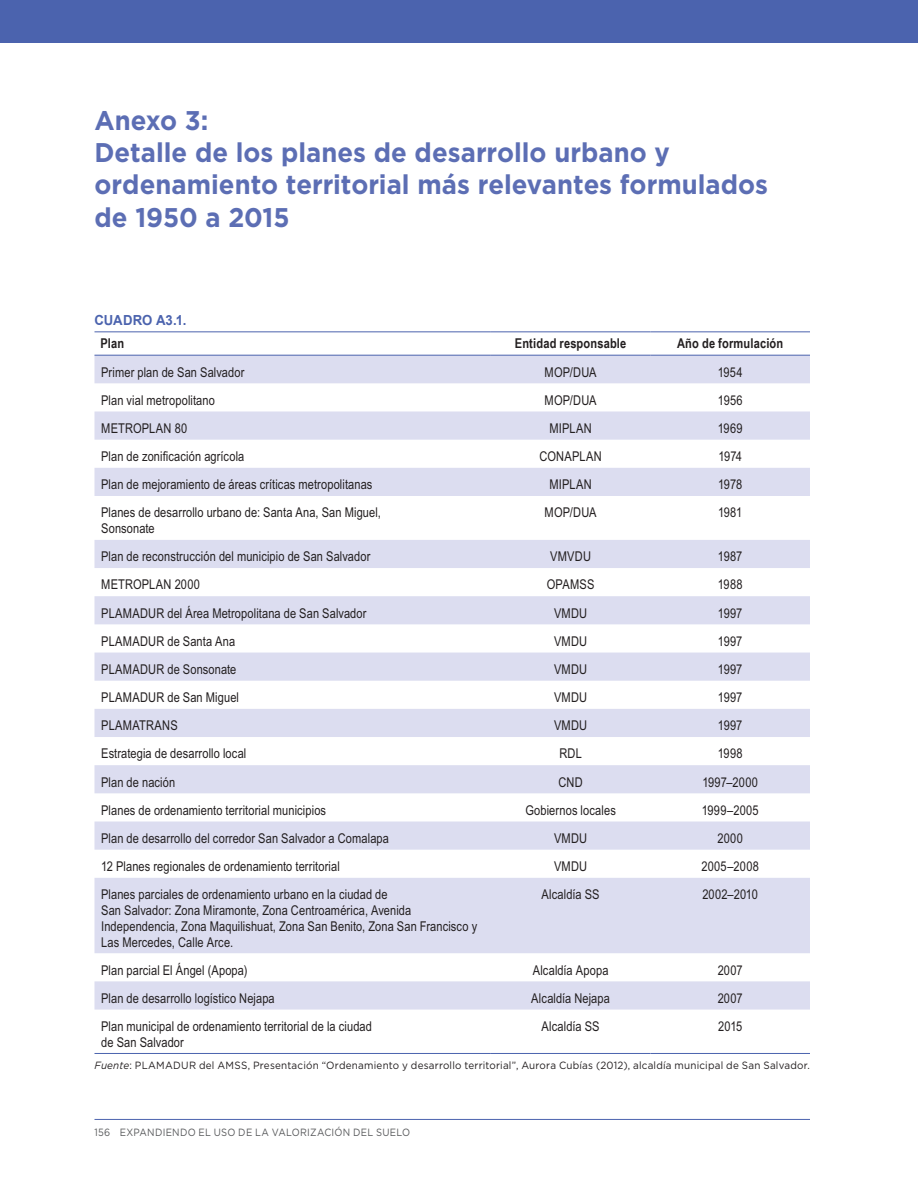
<style>
.page{position:relative;width:918px;height:1188px;background:#fff}
.page>*{position:absolute;margin:0;border:0;box-sizing:border-box;transform-origin:0 0}
.t1{font:700 27px/32.4px "Gotham";color:#5c6eb4;scale:.95 1}
.t2{font:700 13.8px "Arial";color:#4b63ae;scale:.95 1}
.t3{font:13.5px/15.8px "Arial Narrow";letter-spacing:.005em;color:#231f20}
.t4{font:700 13.5px "Arial Narrow";letter-spacing:.01em;color:#231f20}
.t5{font:10.5px "Gotham";letter-spacing:.02em;color:#231f20;scale:.94 1}
.t6{font:10.5px "Gotham";letter-spacing:.025em;color:#58595b;scale:.9 1}
.s1{font-style:italic}
</style>
<div class="page">
<hr style="left:94px;top:1119px;width:716px;height:1px;background:#4b63ae">
<div style="left:0;top:0;width:918px;height:43px;background:#4b63ae"></div>
<svg style="left:94px;top:332px;width:716px;height:23px"></svg>
<svg style="left:94px;top:356px;width:716px;height:654px;fill:#dcddf0"></svg>
<hr style="left:94px;top:355px;width:397px;height:1px;background:#4b63ae">
<hr style="left:491px;top:355px;width:159px;height:1px;background:#4b63ae">
<hr style="left:650px;top:355px;width:160px;height:1px;background:#4b63ae">
<hr style="left:94px;top:1053px;width:397px;height:1px;background:#4b63ae">
<hr style="left:491px;top:1053px;width:159px;height:1px;background:#4b63ae">
<hr style="left:650px;top:1053px;width:160px;height:1px;background:#4b63ae">
<hr style="left:94px;top:331px;width:397px;height:1px;background:#4b63ae">
<hr style="left:491px;top:331px;width:159px;height:1px;background:#4b63ae">
<hr style="left:650px;top:331px;width:160px;height:1px;background:#4b63ae">
<h1 class="t1" style="left:94px;top:104px;width:711px">Anexo 3:<br>Detalle de los planes de desarrollo urbano y ordenamiento territorial más relevantes formulados de 1950 a 2015</h1>
<p class="t2" style="left:94px;top:311px;width:98px">CUADRO A3.1.</p>
<p class="t4" style="left:101px;top:333px;width:25px">Plan</p>
<p class="t4" style="left:515px;top:333px;width:113px">Entidad responsable</p>
<p class="t4" style="left:677px;top:333px;width:108px">Año de formulación</p>
<p class="t3" style="left:101px;top:363px;width:145px">Primer plan de San Salvador</p>
<p class="t3" style="left:545px;top:363px;width:54px">MOP/DUA</p>
<p class="t3" style="left:718px;top:363px;width:26px">1954</p>
<p class="t3" style="left:101px;top:392px;width:115px">Plan vial metropolitano</p>
<p class="t3" style="left:545px;top:392px;width:54px">MOP/DUA</p>
<p class="t3" style="left:718px;top:392px;width:26px">1956</p>
<p class="t3" style="left:101px;top:420px;width:88px">METROPLAN 80</p>
<p class="t3" style="left:550px;top:420px;width:44px">MIPLAN</p>
<p class="t3" style="left:718px;top:420px;width:26px">1969</p>
<p class="t3" style="left:101px;top:448px;width:145px">Plan de zonificación agrícola</p>
<p class="t3" style="left:539px;top:448px;width:64px">CONAPLAN</p>
<p class="t3" style="left:718px;top:448px;width:25px">1974</p>
<p class="t3" style="left:101px;top:476px;width:273px">Plan de mejoramiento de áreas críticas metropolitanas</p>
<p class="t3" style="left:549px;top:476px;width:44px">MIPLAN</p>
<p class="t3" style="left:718px;top:476px;width:26px">1978</p>
<p class="t3" style="left:101px;top:504px;width:281px">Planes de desarrollo urbano de: Santa Ana, San Miguel,<br>Sonsonate</p>
<p class="t3" style="left:545px;top:504px;width:54px">MOP/DUA</p>
<p class="t3" style="left:718px;top:504px;width:26px">1981</p>
<p class="t3" style="left:101px;top:548px;width:271px">Plan de reconstrucción del municipio de San Salvador</p>
<p class="t3" style="left:550px;top:548px;width:42px">VMVDU</p>
<p class="t3" style="left:718px;top:548px;width:26px">1987</p>
<p class="t3" style="left:101px;top:576px;width:100px">METROPLAN 2000</p>
<p class="t3" style="left:547px;top:576px;width:49px">OPAMSS</p>
<p class="t3" style="left:718px;top:576px;width:26px">1988</p>
<p class="t3" style="left:101px;top:605px;width:267px">PLAMADUR del Área Metropolitana de San Salvador</p>
<p class="t3" style="left:554px;top:605px;width:35px">VMDU</p>
<p class="t3" style="left:718px;top:605px;width:26px">1997</p>
<p class="t3" style="left:101px;top:633px;width:136px">PLAMADUR de Santa Ana</p>
<p class="t3" style="left:554px;top:633px;width:35px">VMDU</p>
<p class="t3" style="left:718px;top:633px;width:26px">1997</p>
<p class="t3" style="left:101px;top:661px;width:137px">PLAMADUR de Sonsonate</p>
<p class="t3" style="left:554px;top:661px;width:35px">VMDU</p>
<p class="t3" style="left:718px;top:661px;width:26px">1997</p>
<p class="t3" style="left:101px;top:689px;width:139px">PLAMADUR de San Miguel</p>
<p class="t3" style="left:554px;top:689px;width:35px">VMDU</p>
<p class="t3" style="left:718px;top:689px;width:26px">1997</p>
<p class="t3" style="left:101px;top:717px;width:78px">PLAMATRANS</p>
<p class="t3" style="left:554px;top:717px;width:35px">VMDU</p>
<p class="t3" style="left:718px;top:717px;width:26px">1997</p>
<p class="t3" style="left:101px;top:745px;width:147px">Estrategia de desarrollo local</p>
<p class="t3" style="left:559px;top:745px;width:24px">RDL</p>
<p class="t3" style="left:718px;top:745px;width:26px">1998</p>
<p class="t3" style="left:101px;top:773px;width:76px">Plan de nación</p>
<p class="t3" style="left:559px;top:773px;width:26px">CND</p>
<p class="t3" style="left:702px;top:773px;width:57px">1997–2000</p>
<p class="t3" style="left:101px;top:802px;width:226px">Planes de ordenamiento territorial municipios</p>
<p class="t3" style="left:525px;top:802px;width:92px">Gobiernos locales</p>
<p class="t3" style="left:702px;top:802px;width:58px">1999–2005</p>
<p class="t3" style="left:101px;top:830px;width:289px">Plan de desarrollo del corredor San Salvador a Comalapa</p>
<p class="t3" style="left:554px;top:830px;width:35px">VMDU</p>
<p class="t3" style="left:718px;top:830px;width:27px">2000</p>
<p class="t3" style="left:101px;top:858px;width:240px">12 Planes regionales de ordenamiento territorial</p>
<p class="t3" style="left:554px;top:858px;width:35px">VMDU</p>
<p class="t3" style="left:701px;top:858px;width:59px">2005–2008</p>
<p class="t3" style="left:101px;top:886px;width:377px">Planes parciales de ordenamiento urbano en la ciudad de<br>San Salvador: Zona Miramonte, Zona Centroamérica, Avenida Independencia, Zona Maquilishuat, Zona San Benito, Zona San Francisco y Las Mercedes, Calle Arce.</p>
<p class="t3" style="left:542px;top:886px;width:60px">Alcaldía SS</p>
<p class="t3" style="left:702px;top:886px;width:57px">2002–2010</p>
<p class="t3" style="left:101px;top:962px;width:148px">Plan parcial El Ángel (Apopa)</p>
<p class="t3" style="left:533px;top:962px;width:77px">Alcaldía Apopa</p>
<p class="t3" style="left:718px;top:962px;width:26px">2007</p>
<p class="t3" style="left:101px;top:990px;width:175px">Plan de desarrollo logístico Nejapa</p>
<p class="t3" style="left:531px;top:990px;width:80px">Alcaldía Nejapa</p>
<p class="t3" style="left:718px;top:990px;width:26px">2007</p>
<p class="t3" style="left:101px;top:1018px;width:272px">Plan municipal de ordenamiento territorial de la ciudad de San Salvador</p>
<p class="t3" style="left:542px;top:1018px;width:60px">Alcaldía SS</p>
<p class="t3" style="left:718px;top:1018px;width:26px">2015</p>
<p class="t5" style="left:94px;top:1058px;width:763px"><span class="s1">Fuente</span>: PLAMADUR del AMSS, Presentación “Ordenamiento y desarrollo territorial”, Aurora Cubías (2012), alcaldía municipal de San Salvador.</p>
<p class="t6" style="left:94px;top:1126px;width:352px">156 EXPANDIENDO EL USO DE LA VALORIZACIÓN DEL SUELO</p>
</div>
